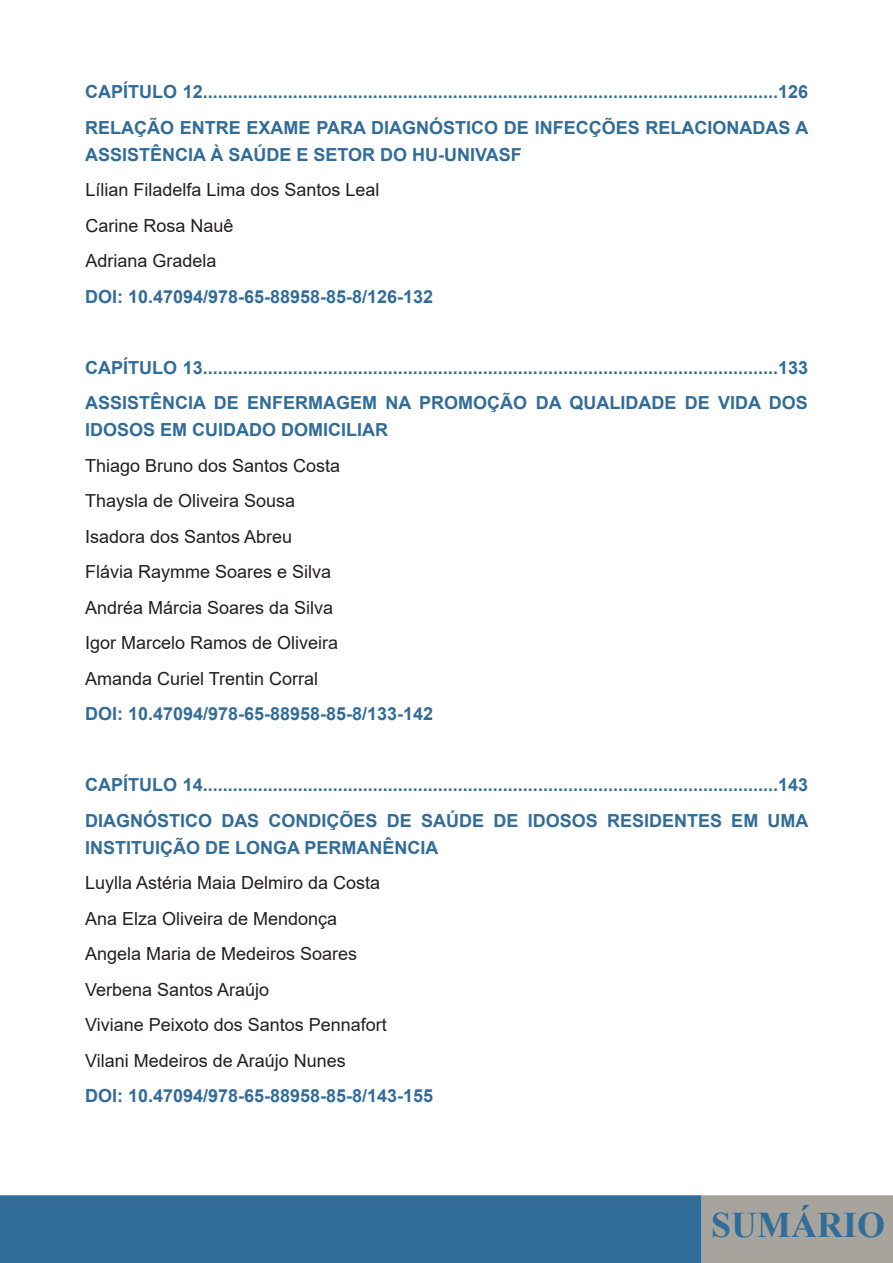
<style>
.page{position:relative;width:893px;height:1263px;background:#fff}
.page>*{position:absolute;margin:0;border:0;box-sizing:border-box;transform-origin:0 0}
.t1{font:700 36px "Times New Roman";color:#326c99}
.t2{font:700 18px/27px "Arial";color:#326c99}
.t3{font:18px "Arial";color:#231f20}
</style>
<div class="page">
<div style="left:0;top:1195px;width:702px;height:68px;background:#326c99;border:2px solid #326c99"></div>
<div style="left:702px;top:1195px;width:191px;height:68px;background:#a7a49e"></div>
<p class="t2" style="left:85px;top:79px;width:725px">CAPÍTULO 12...................................................................................................................126</p>
<p class="t2" style="left:85px;top:114px;width:725px">RELAÇÃO ENTRE EXAME PARA DIAGNÓSTICO DE INFECÇÕES RELACIONADAS A<br>ASSISTÊNCIA À SAÚDE E SETOR DO HU-UNIVASF</p>
<p class="t3" style="left:85px;top:177px;width:296px">Lílian Filadelfa Lima dos Santos Leal</p>
<p class="t3" style="left:85px;top:213px;width:150px">Carine Rosa Nauê</p>
<p class="t3" style="left:85px;top:248px;width:133px">Adriana Gradela</p>
<p class="t2" style="left:85px;top:283px;width:350px">DOI: 10.47094/978-65-88958-85-8/126-132</p>
<p class="t2" style="left:85px;top:354px;width:725px">CAPÍTULO 13...................................................................................................................133</p>
<p class="t2" style="left:85px;top:390px;width:724px">ASSISTÊNCIA DE ENFERMAGEM NA PROMOÇÃO DA QUALIDADE DE VIDA DOS<br>IDOSOS EM CUIDADO DOMICILIAR</p>
<p class="t3" style="left:85px;top:453px;width:257px">Thiago Bruno dos Santos Costa</p>
<p class="t3" style="left:85px;top:488px;width:212px">Thaysla de Oliveira Sousa</p>
<p class="t3" style="left:85px;top:524px;width:209px">Isadora dos Santos Abreu</p>
<p class="t3" style="left:85px;top:559px;width:248px">Flávia Raymme Soares e Silva</p>
<p class="t3" style="left:85px;top:595px;width:250px">Andréa Márcia Soares da Silva</p>
<p class="t3" style="left:85px;top:630px;width:255px">Igor Marcelo Ramos de Oliveira</p>
<p class="t3" style="left:85px;top:666px;width:235px">Amanda Curiel Trentin Corral</p>
<p class="t2" style="left:85px;top:701px;width:350px">DOI: 10.47094/978-65-88958-85-8/133-142</p>
<p class="t2" style="left:85px;top:772px;width:725px">CAPÍTULO 14...................................................................................................................143</p>
<p class="t2" style="left:85px;top:807px;width:725px">DIAGNÓSTICO DAS CONDIÇÕES DE SAÚDE DE IDOSOS RESIDENTES EM UMA<br>INSTITUIÇÃO DE LONGA PERMANÊNCIA</p>
<p class="t3" style="left:85px;top:871px;width:297px">Luylla Astéria Maia Delmiro da Costa</p>
<p class="t3" style="left:85px;top:906px;width:254px">Ana Elza Oliveira de Mendonça</p>
<p class="t3" style="left:85px;top:942px;width:274px">Angela Maria de Medeiros Soares</p>
<p class="t3" style="left:85px;top:977px;width:186px">Verbena Santos Araújo</p>
<p class="t3" style="left:85px;top:1013px;width:303px">Viviane Peixoto dos Santos Pennafort</p>
<p class="t3" style="left:85px;top:1048px;width:262px">Vilani Medeiros de Araújo Nunes</p>
<p class="t2" style="left:85px;top:1083px;width:350px">DOI: 10.47094/978-65-88958-85-8/143-155</p>
<h1 class="t1" style="left:711px;top:1199px;width:175px">SUMÁRIO</h1>
</div>
